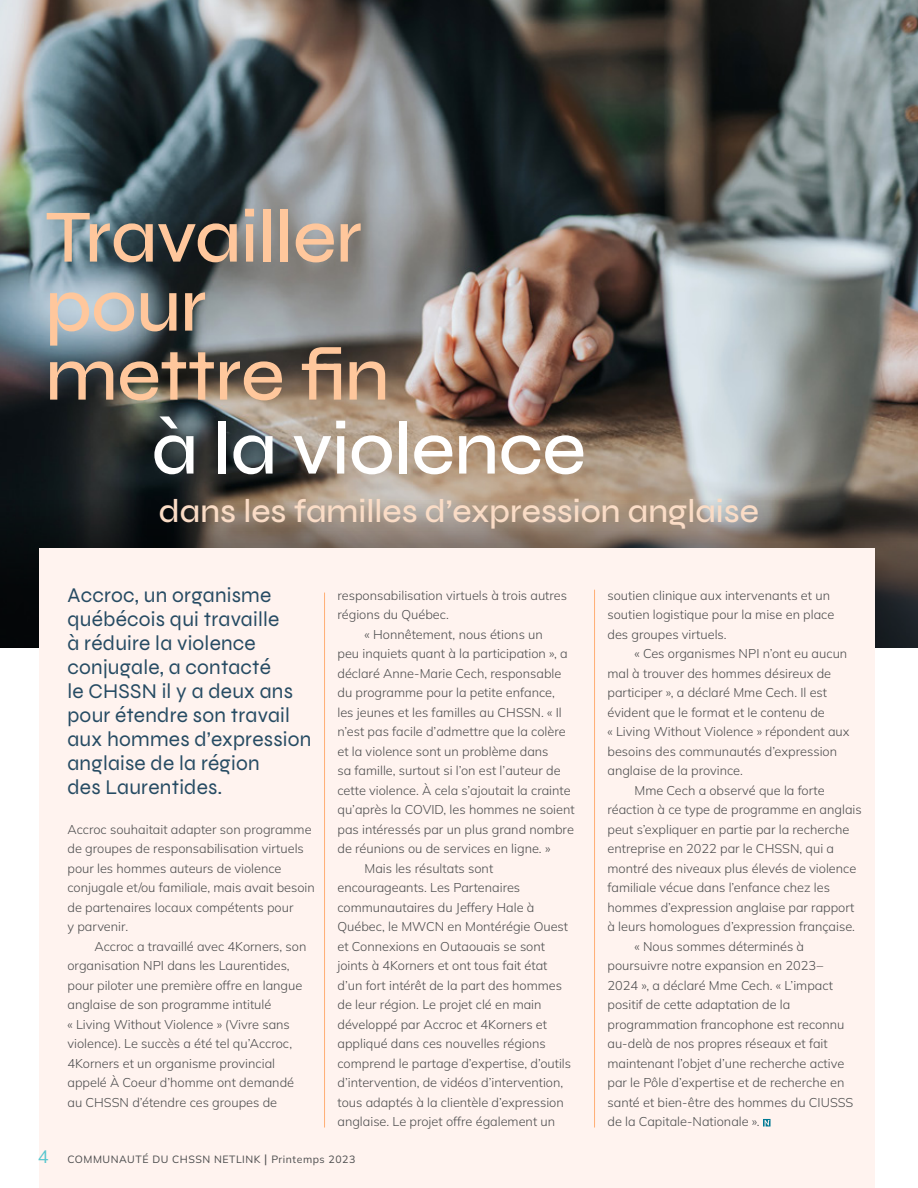
<style>
.page{position:relative;width:918px;height:1188px;background:#fff}
.page>*{position:absolute;margin:0;border:0;box-sizing:border-box;transform-origin:0 0}
.t1{font:500 75px/69px "Syne";letter-spacing:-.01em;color:#ffc79c}
.t2{font:500 75px "Syne";letter-spacing:-.01em;color:#fff}
.t3{font:500 33px "Syne";color:#fadcc6}
.t4{font:21px/24px "Syne";letter-spacing:.01em;color:#264b63}
.t5{font:300 12.75px/19.5px "Mulish";color:#4b4c4d}
.t6{font:10.5px "Mulish";letter-spacing:.05em;color:#4b4c4d}
.s1{font-size:18px;color:#58c6ce}
.s2{font-size:12px}
</style>
<div class="page">
<img style="left:0;top:0;width:918px;height:445px">
<svg style="left:0;top:445px;width:918px;height:203px;background:#6e665d"></svg>
<div style="left:39px;top:549px;width:836px;height:639px;background:#fff3ef"></div>
<svg style="left:763px;top:1119px;width:8px;height:7px"></svg>
<hr style="left:324px;top:593px;width:1px;height:535px;background:#ffb179">
<hr style="left:594px;top:590px;width:1px;height:538px;background:#ffb179">
<h1 class="t1" style="left:45px;top:201px;width:346px">Travailler pour mettre fin</h1>
<h1 class="t2" style="left:152px;top:402px;width:436px">à la violence</h1>
<h2 class="t3" style="left:159px;top:490px;width:602px">dans les familles d’expression anglaise</h2>
<h3 class="t4" style="left:68px;top:583px;width:245px">Accroc, un organisme québécois qui travaille<br>à réduire la violence conjugale, a contacté<br>le CHSSN il y a deux ans pour étendre son travail aux hommes d’expression anglaise de la région<br>des Laurentides.</h3>
<p class="t5" style="left:68px;top:819px;width:249px">Accroc souhaitait adapter son programme de groupes de responsabilisation virtuels pour les hommes auteurs de violence conjugale et/ou familiale, mais avait besoin de partenaires locaux compétents pour<br>y parvenir.</p>
<p class="t5" style="left:68px;top:936px;width:240px;text-indent:27px">Accroc a travaillé avec 4Korners, son organisation NPI dans les Laurentides, pour piloter une première offre en langue anglaise de son programme intitulé<br>« Living Without Violence » (Vivre sans violence). Le succès a été tel qu’Accroc, 4Korners et un organisme provincial appelé À Coeur d’homme ont demandé au CHSSN d’étendre ces groupes de</p>
<p class="t5" style="left:338px;top:585px;width:231px">responsabilisation virtuels à trois autres</p>
<p class="t5" style="left:338px;top:605px;width:113px">régions du Québec.</p>
<p class="t5" style="left:365px;top:624px;width:180px">« Honnêtement, nous étions un</p>
<p class="t5" style="left:338px;top:644px;width:232px">peu inquiets quant à la participation », a</p>
<p class="t5" style="left:338px;top:663px;width:225px">déclaré Anne-Marie Cech, responsable</p>
<p class="t5" style="left:338px;top:683px;width:219px">du programme pour la petite enfance,</p>
<p class="t5" style="left:338px;top:702px;width:226px">les jeunes et les familles au CHSSN. « Il</p>
<p class="t5" style="left:338px;top:722px;width:230px">n’est pas facile d’admettre que la colère</p>
<p class="t5" style="left:338px;top:741px;width:213px">et la violence sont un problème dans</p>
<p class="t5" style="left:338px;top:761px;width:225px">sa famille, surtout si l’on est l’auteur de</p>
<p class="t5" style="left:338px;top:780px;width:235px">cette violence. À cela s’ajoutait la crainte</p>
<p class="t5" style="left:338px;top:800px;width:239px">qu’après la COVID, les hommes ne soient</p>
<p class="t5" style="left:338px;top:819px;width:238px">pas intéressés par un plus grand nombre</p>
<p class="t5" style="left:338px;top:839px;width:214px">de réunions ou de services en ligne. »</p>
<p class="t5" style="left:365px;top:858px;width:130px">Mais les résultats sont</p>
<p class="t5" style="left:338px;top:878px;width:184px">encourageants. Les Partenaires</p>
<p class="t5" style="left:338px;top:897px;width:198px">communautaires du Jeffery Hale à</p>
<p class="t5" style="left:338px;top:917px;width:232px">Québec, le MWCN en Montérégie Ouest</p>
<p class="t5" style="left:338px;top:936px;width:209px">et Connexions en Outaouais se sont</p>
<p class="t5" style="left:338px;top:956px;width:212px">joints à 4Korners et ont tous fait état</p>
<p class="t5" style="left:338px;top:975px;width:226px">d’un fort intérêt de la part des hommes</p>
<p class="t5" style="left:338px;top:995px;width:206px">de leur région. Le projet clé en main</p>
<p class="t5" style="left:338px;top:1014px;width:211px">développé par Accroc et 4Korners et</p>
<p class="t5" style="left:338px;top:1034px;width:210px">appliqué dans ces nouvelles régions</p>
<p class="t5" style="left:338px;top:1053px;width:235px">comprend le partage d’expertise, d’outils</p>
<p class="t5" style="left:338px;top:1073px;width:227px">d’intervention, de vidéos d’intervention,</p>
<p class="t5" style="left:338px;top:1092px;width:228px">tous adaptés à la clientèle d’expression</p>
<p class="t5" style="left:338px;top:1112px;width:219px">anglaise. Le projet offre également un</p>
<p class="t6" style="left:38px;top:1152px;width:319px"><span class="s1">4</span> COMMUNAUTÉ DU CHSSN NETLINK <span class="s2">|</span> Printemps 2023</p>
<p class="t5" style="left:608px;top:585px;width:228px">soutien clinique aux intervenants et un soutien logistique pour la mise en place des groupes virtuels.</p>
<p class="t5" style="left:635px;top:644px;width:214px">« Ces organismes NPI n’ont eu aucun</p>
<p class="t5" style="left:608px;top:663px;width:225px">mal à trouver des hommes désireux de</p>
<p class="t5" style="left:608px;top:683px;width:221px">participer », a déclaré Mme Cech. Il est</p>
<p class="t5" style="left:608px;top:702px;width:219px">évident que le format et le contenu de</p>
<p class="t5" style="left:608px;top:722px;width:244px">« Living Without Violence » répondent aux</p>
<p class="t5" style="left:608px;top:741px;width:231px">besoins des communautés d’expression</p>
<p class="t5" style="left:608px;top:761px;width:137px">anglaise de la province.</p>
<p class="t5" style="left:635px;top:780px;width:192px">Mme Cech a observé que la forte</p>
<p class="t5" style="left:608px;top:800px;width:256px">réaction à ce type de programme en anglais</p>
<p class="t5" style="left:608px;top:819px;width:243px">peut s’expliquer en partie par la recherche</p>
<p class="t5" style="left:608px;top:839px;width:228px">entreprise en 2022 par le CHSSN, qui a</p>
<p class="t5" style="left:608px;top:858px;width:250px">montré des niveaux plus élevés de violence</p>
<p class="t5" style="left:608px;top:878px;width:224px">familiale vécue dans l’enfance chez les</p>
<p class="t5" style="left:608px;top:897px;width:249px">hommes d’expression anglaise par rapport</p>
<p class="t5" style="left:608px;top:917px;width:249px">à leurs homologues d’expression française.</p>
<p class="t5" style="left:635px;top:936px;width:171px">« Nous sommes déterminés à</p>
<p class="t5" style="left:608px;top:956px;width:217px">poursuivre notre expansion en 2023–</p>
<p class="t5" style="left:608px;top:975px;width:227px">2024 », a déclaré Mme Cech. « L’impact</p>
<p class="t5" style="left:608px;top:995px;width:184px">positif de cette adaptation de la</p>
<p class="t5" style="left:608px;top:1014px;width:238px">programmation francophone est reconnu</p>
<p class="t5" style="left:608px;top:1034px;width:222px">au-delà de nos propres réseaux et fait</p>
<p class="t5" style="left:608px;top:1053px;width:238px">maintenant l’objet d’une recherche active</p>
<p class="t5" style="left:608px;top:1073px;width:238px">par le Pôle d’expertise et de recherche en</p>
<p class="t5" style="left:608px;top:1092px;width:247px">santé et bien-être des hommes du CIUSSS</p>
<p class="t5" style="left:608px;top:1112px;width:154px">de la Capitale-Nationale ».</p>
</div>
